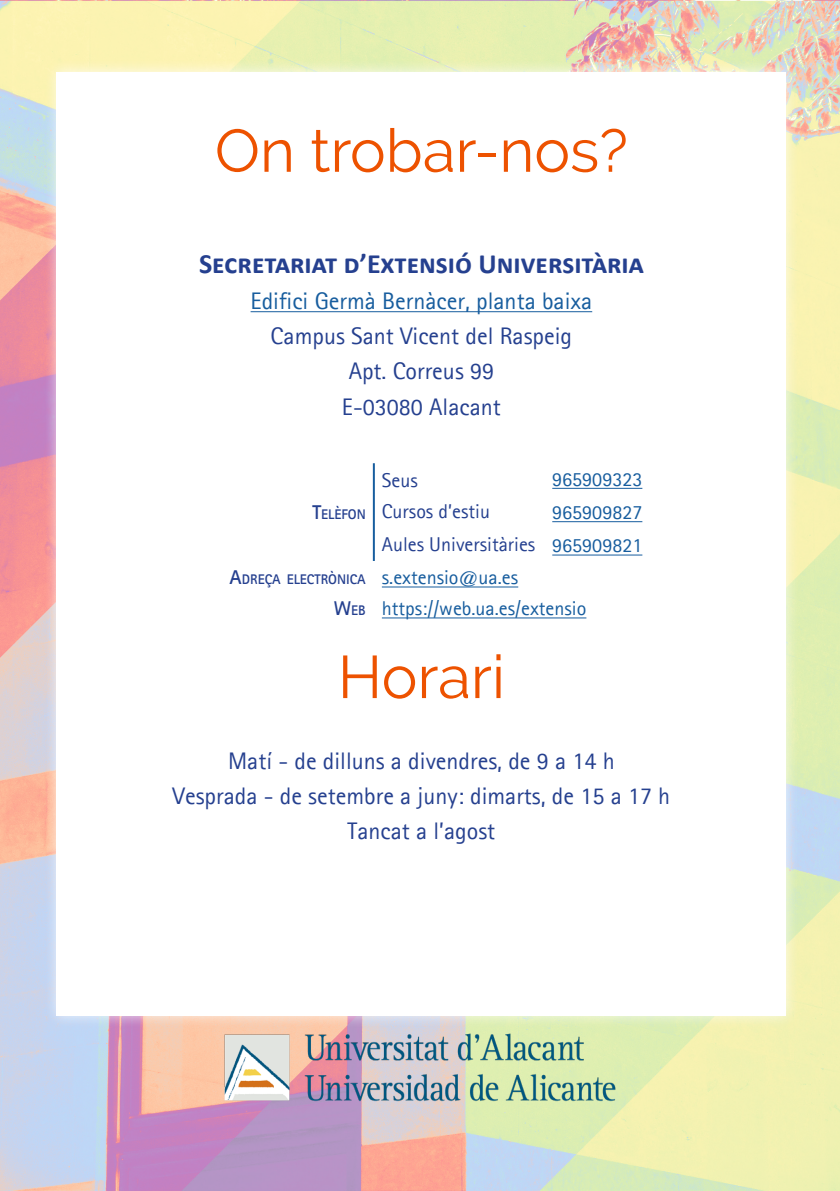
<style>
.page{position:relative;width:840px;height:1191px;background:#fff}
.page>*{position:absolute;margin:0;border:0;box-sizing:border-box;transform-origin:0 0}
.A_MANO{font:60px "Raleway";color:#ed5200}
.AGRUPACIÓN_DE_SERVIC{font:700 28px "Calibri";color:#25408f}
.SERVICIOS{font:24px "Agfa Rotis Sans Serif";color:#25408f}
.SERVICIOS-2{font:24px "Agfa Rotis Sans Serif";color:#175d9e}
.SERVICIOS-3{font:20px "Agfa Rotis Sans Serif";color:#175d9e}
.SERVICIOS-4{font:20px "Agfa Rotis Sans Serif";color:#25408f}
.SERVICIOS-5{font:700 14px "Agfa Rotis Sans Serif";color:#25408f}
.s1{font-size:20px}
</style>
<div class="page">
<img style="left:0;top:0;width:839px;height:1191px">
<img style="left:211px;top:1028px;width:417px;height:87px">
<div style="left:44px;top:59px;width:754px;height:969px;background:#fff;opacity:.75"></div>
<div style="left:57px;top:72px;width:728px;height:943px;background:#fff"></div>
<hr style="left:250px;top:311px;width:342px;height:1px;background:#175d9e">
<svg style="left:372px;top:463px;width:2px;height:98px"></svg>
<hr style="left:552px;top:488px;width:90px;height:1px;background:#175d9e">
<hr style="left:552px;top:521px;width:90px;height:1px;background:#175d9e">
<hr style="left:552px;top:554px;width:90px;height:1px;background:#175d9e">
<hr style="left:381px;top:586px;width:137px;height:1px;background:#175d9e">
<hr style="left:381px;top:617px;width:205px;height:1px;background:#175d9e">
<p class="A_MANO" style="left:215px;top:116px;width:414px">On trobar-nos?</p>
<p class="AGRUPACIÓN_DE_SERVIC" style="left:199px;top:244px;width:446px">Secretariat d’Extensió Universitària</p>
<p class="SERVICIOS-2" style="left:250px;top:286px;width:343px">Edifici Germà Bernàcer, planta baixa</p>
<p class="SERVICIOS" style="left:270px;top:321px;width:303px">Campus Sant Vicent del Raspeig</p>
<p class="SERVICIOS" style="left:348px;top:357px;width:147px">Apt. Correus 99</p>
<p class="SERVICIOS" style="left:342px;top:392px;width:160px">E-03080 Alacant</p>
<p class="SERVICIOS-5" style="left:312px;top:505px;width:55px"><span class="s1">T</span>ELÈFON</p>
<p class="SERVICIOS-4" style="left:381px;top:468px;width:37px">Seus</p>
<p class="SERVICIOS-4" style="left:381px;top:499px;width:110px">Cursos d’estiu</p>
<p class="SERVICIOS-4" style="left:381px;top:532px;width:155px">Aules Universitàries</p>
<p class="SERVICIOS-3" style="left:552px;top:467px;width:91px">965909323</p>
<p class="SERVICIOS-3" style="left:552px;top:500px;width:91px">965909827</p>
<p class="SERVICIOS-3" style="left:552px;top:533px;width:91px">965909821</p>
<p class="SERVICIOS-5" style="left:229px;top:571px;width:137px"><span class="s1">A</span>DREÇA ELECTRÒNICA</p>
<p class="SERVICIOS-3" style="left:381px;top:565px;width:138px">s.extensio@ua.es</p>
<p class="SERVICIOS-5" style="left:334px;top:602px;width:33px"><span class="s1">W</span>EB</p>
<p class="SERVICIOS-3" style="left:381px;top:596px;width:206px">https://web.ua.es/extensio</p>
<p class="A_MANO" style="left:337px;top:642px;width:169px">Horari</p>
<p class="SERVICIOS" style="left:228px;top:746px;width:388px">Matí - de dilluns a divendres, de 9 a 14 h</p>
<p class="SERVICIOS" style="left:172px;top:781px;width:499px">Vesprada - de setembre a juny: dimarts, de 15 a 17 h</p>
<p class="SERVICIOS" style="left:347px;top:817px;width:149px">Tancat a l’agost</p>
</div>
